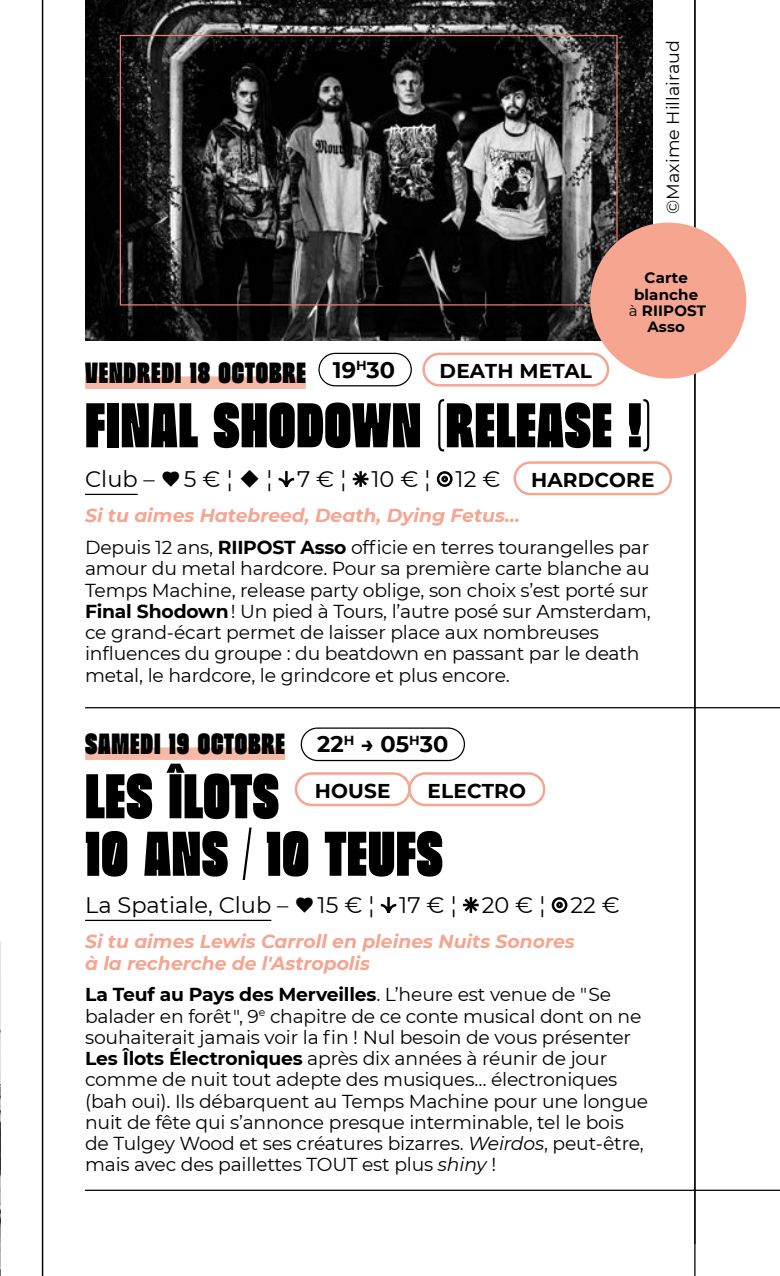
<style>
.page{position:relative;width:780px;height:1276px;background:#fff}
.page>*{position:absolute;margin:0;border:0;box-sizing:border-box;transform-origin:0 0}
.t1{font:900 70px/57.5px "Beni";letter-spacing:.01em;color:#000}
.t2{font:900 32.5px "Beni";letter-spacing:.025em;color:#000}
.t3{font:22.5px "Montserrat";color:#000}
.t4{font:700 22.5px "Montserrat";color:#000}
.t5{font:700 20px "Montserrat";letter-spacing:.01em;color:#000}
.t6{font:18.75px/21.2px "Montserrat";letter-spacing:-.01em;color:#000}
.t7{font:italic 700 18.75px/21.2px "Montserrat";color:#f5a590}
.t8{font:17.5px "Montserrat";color:#000}
.t9{font:700 15px/16.2px "Montserrat";letter-spacing:.01em;color:#000;text-align:center}
.s1{font-weight:400}
.s2{font-family:"Garet"}
.s3{font-weight:700;font-style:italic;color:#f5a590}
.s4{font-weight:700}
.s5{font-style:italic}
</style>
<div class="page">
<div style="left:85px;top:376px;width:221px;height:13px;background:#f7b8a6"></div>
<hr style="left:85px;top:494px;width:53px;height:1px;background:#000">
<div style="left:85px;top:747px;width:200px;height:13px;background:#f7b8a6"></div>
<hr style="left:85px;top:919px;width:186px;height:2px;background:#000">
<svg style="left:278px;top:471px;width:17px;height:16px"></svg>
<svg style="left:352px;top:471px;width:17px;height:16px"></svg>
<div style="left:437px;top:471px;width:15px;height:16px;border:2px solid #000;border-radius:50%"></div>
<div style="left:441px;top:476px;width:7px;height:6px;border:2px solid #000;border-radius:50%"></div>
<svg style="left:380px;top:897px;width:17px;height:16px"></svg>
<svg style="left:463px;top:897px;width:16px;height:16px"></svg>
<div style="left:551px;top:897px;width:16px;height:16px;border:2px solid #000;border-radius:50%"></div>
<div style="left:556px;top:901px;width:7px;height:7px;border:2px solid #000;border-radius:50%"></div>
<hr style="left:42px;top:0;width:1px;height:1276px;background:#000">
<hr style="left:694px;top:0;width:1px;height:1276px;background:#000">
<img style="left:85px;top:0;width:567px;height:340px">
<div style="left:301px;top:727px;width:164px;height:34px;border:1px solid #000;border-radius:16px"></div>
<hr style="left:85px;top:707px;width:695px;height:1px;background:#000">
<hr style="left:85px;top:1189px;width:695px;height:2px;background:#000">
<div style="left:318px;top:353px;width:94px;height:33px;border:1px solid #000;border-radius:16px"></div>
<div style="left:513px;top:461px;width:159px;height:34px;border:2px solid #f5a590;border-radius:16px"></div>
<div style="left:422px;top:352px;width:187px;height:34px;border:2px solid #f5a590;border-radius:16px"></div>
<div style="left:295px;top:772px;width:115px;height:34px;border:2px solid #f5a590;border-radius:16px"></div>
<div style="left:408px;top:772px;width:137px;height:34px;border:2px solid #f5a590;border-radius:16px"></div>
<img style="left:0;top:941px;width:1px;height:335px">
<div style="left:120px;top:35px;width:497px;height:270px;border:1px solid #ef7e6c"></div>
<div style="left:590px;top:223px;width:156px;height:155px;background:#f5a590;border-radius:50%"></div>
<p class="t8" style="left:661px;top:214px;width:175px;rotate:-90deg">©Maxime Hillairaud</p>
<p class="t9" style="left:628px;top:269px;width:79px">Carte blanche<br><span class="s1">à</span> RIIPOST<br>Asso</p>
<p class="t4" style="left:333px;top:353px;width:64px">19<sup>H</sup>30</p>
<h2 class="t2" style="left:85px;top:357px;width:222px">VENDREDI 18 OCTOBRE</h2>
<h1 class="t1" style="left:85px;top:396px;width:567px">FINAL SHODOWN (RELEASE !)</h1>
<p class="t3" style="left:85px;top:463px;width:417px">Club – <span class="s2">♥</span> 5 € ¦ <span class="s2">◆</span> ¦ 7 € ¦ 10 € ¦ 12 €</p>
<p class="t6" style="left:85px;top:499px;width:565px;line-height:32px"><span class="s3">Si tu aimes Hatebreed, Death, Dying Fetus…<br></span>Depuis 12 ans, <span class="s4">RIIPOST Asso</span> officie en terres tourangelles par</p>
<p class="t6" style="left:85px;top:557px;width:567px">amour du metal hardcore. Pour sa première carte blanche au Temps Machine, release party oblige, son choix s’est porté sur <span class="s4">Final Shodown</span> ! Un pied à Tours, l’autre posé sur Amsterdam, ce grand-écart permet de laisser place aux nombreuses influences du groupe : du beatdown en passant par le death metal, le hardcore, le grindcore et plus encore.</p>
<p class="t5" style="left:439px;top:357px;width:154px">DEATH METAL</p>
<p class="t5" style="left:531px;top:465px;width:125px">HARDCORE</p>
<h2 class="t2" style="left:85px;top:728px;width:201px">SAMEDI 19 OCTOBRE</h2>
<h1 class="t1" style="left:85px;top:767px;width:359px">LES ÎLOTS<br>10 ANS / 10 TEUFS</h1>
<p class="t3" style="left:85px;top:889px;width:536px">La Spatiale, Club – <span class="s2">♥</span> 15 € ¦ 17 € ¦ 20 € ¦ 22 €</p>
<p class="t7" style="left:85px;top:930px;width:491px">Si tu aimes Lewis Carroll en pleines Nuits Sonores à la recherche de l'Astropolis</p>
<p class="t6" style="left:85px;top:983px;width:564px"><span class="s4">La Teuf au Pays des Merveilles</span>. L’heure est venue de " Se balader en forêt ", 9<sup>e</sup> chapitre de ce conte musical dont on ne souhaiterait jamais voir la fin ! Nul besoin de vous présenter <span class="s4">Les Îlots Électroniques</span> après dix années à réunir de jour comme de nuit tout adepte des musiques… électroniques (bah oui). Ils débarquent au Temps Machine pour une longue nuit de fête qui s’annonce presque interminable, tel le bois de Tulgey Wood et ses créatures bizarres. <span class="s5">Weirdos</span>, peut-être, mais avec des paillettes TOUT est plus <span class="s5">shiny</span> !</p>
<p class="t4" style="left:317px;top:728px;width:133px">22<sup>H</sup> → 05<sup>H</sup>30</p>
<p class="t5" style="left:315px;top:776px;width:77px">HOUSE</p>
<p class="t5" style="left:427px;top:776px;width:100px">ELECTRO</p>
</div>
